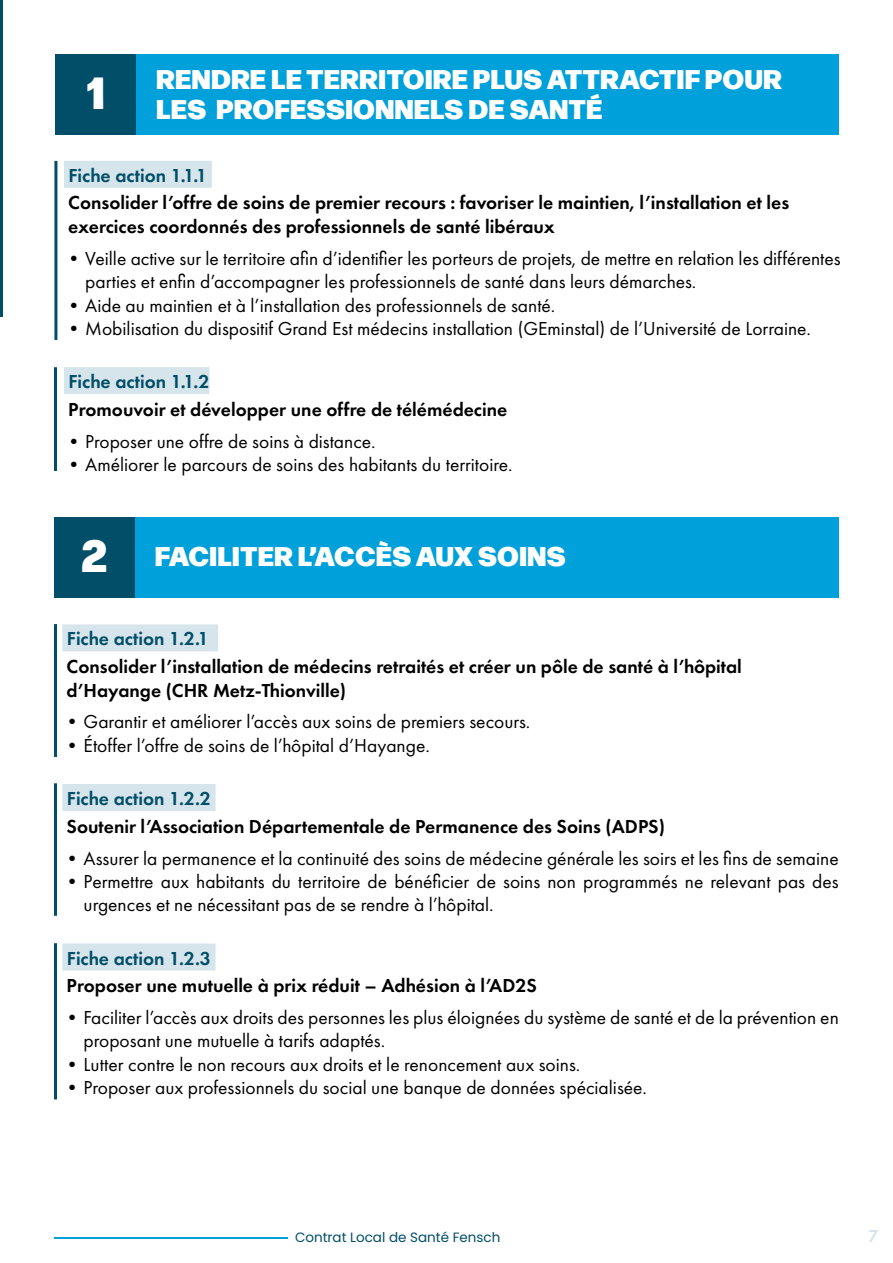
<style>
.page{position:relative;width:893px;height:1263px;background:#fff}
.page>*{position:absolute;margin:0;border:0;box-sizing:border-box;transform-origin:0 0}
.t1{font:900 45px "Forma DJR Text";color:#fff}
.t2{font:900 27px/30px "Forma DJR Text";color:#fff}
.t3{font:19.5px/23.4px "Futura PT";color:#000}
.t4{font:600 19.5px/23.4px "Futura PT";color:#000}
.t5{font:600 19.5px "Futura PT";color:#004e67}
.t6{font:600 18px "Futura PT";color:#d6e4eb}
.t7{font:13.5px "Poppins";color:#004e67}
</style>
<div class="page">
<hr style="left:54px;top:1237px;width:234px;height:2px;background:#00a0da">
<hr style="left:0;top:0;width:2px;height:316px;background:#004e67">
<div style="left:121px;top:54px;width:718px;height:81px;background:#00a0da"></div>
<div style="left:119px;top:517px;width:720px;height:81px;background:#00a0da"></div>
<div style="left:56px;top:54px;width:80px;height:81px;background:#004e67"></div>
<div style="left:54px;top:517px;width:81px;height:81px;background:#004e67"></div>
<div style="left:64px;top:161px;width:148px;height:27px;background:#d6e4eb"></div>
<div style="left:64px;top:367px;width:145px;height:27px;background:#d6e4eb"></div>
<hr style="left:54px;top:161px;width:3px;height:179px;background:#004e67">
<hr style="left:54px;top:367px;width:3px;height:104px;background:#004e67">
<div style="left:62px;top:624px;width:156px;height:27px;background:#d6e4eb"></div>
<div style="left:62px;top:784px;width:154px;height:27px;background:#d6e4eb"></div>
<div style="left:62px;top:943px;width:154px;height:27px;background:#d6e4eb"></div>
<hr style="left:54px;top:624px;width:3px;height:133px;background:#004e67">
<hr style="left:54px;top:783px;width:3px;height:133px;background:#004e67">
<hr style="left:54px;top:943px;width:3px;height:156px;background:#004e67">
<h1 class="t1" style="left:86px;top:57px;width:21px">1</h1>
<h2 class="t2" style="left:156px;top:63px;width:627px">RENDRE LE TERRITOIRE PLUS ATTRACTIF POUR<br>LES PROFESSIONNELS DE SANTÉ</h2>
<p class="t5" style="left:69px;top:163px;width:140px">Fiche action 1.1.1</p>
<p class="t4" style="left:68px;top:191px;width:722px">Consolider l’offre de soins de premier recours : favoriser le maintien, l’installation et les exercices coordonnés des professionnels de santé libéraux</p>
<p class="t3" style="left:85px;top:246px;width:757px;text-indent:-21px">•Veille active sur le territoire afin d’identifier les porteurs de projets, de mettre en relation les différentes parties et enfin d’accompagner les professionnels de santé dans leurs démarches.</p>
<p class="t3" style="left:64px;top:293px;width:493px">•Aide au maintien et à l’installation des professionnels de santé.</p>
<p class="t3" style="left:64px;top:317px;width:749px">•Mobilisation du dispositif Grand Est médecins installation (GEminstal) de l’Université de Lorraine.</p>
<p class="t5" style="left:69px;top:369px;width:142px">Fiche action 1.1.2</p>
<p class="t4" style="left:68px;top:397px;width:441px">Promouvoir et développer une offre de télémédecine</p>
<p class="t3" style="left:64px;top:429px;width:313px">•Proposer une offre de soins à distance.</p>
<p class="t3" style="left:64px;top:453px;width:450px">•Améliorer le parcours de soins des habitants du territoire.</p>
<h1 class="t1" style="left:81px;top:520px;width:29px">2</h1>
<h2 class="t2" style="left:155px;top:539px;width:413px">FACILITER L’ACCÈS AUX SOINS</h2>
<p class="t5" style="left:67px;top:627px;width:143px">Fiche action 1.2.1</p>
<p class="t4" style="left:67px;top:655px;width:677px">Consolider l’installation de médecins retraités et créer un pôle de santé à l’hôpital d’Hayange (CHR Metz-Thionville)</p>
<p class="t3" style="left:62px;top:710px;width:470px">•Garantir et améliorer l’accès aux soins de premiers secours.</p>
<p class="t3" style="left:62px;top:733px;width:369px">•Étoffer l’offre de soins de l’hôpital d’Hayange.</p>
<p class="t5" style="left:67px;top:786px;width:146px">Fiche action 1.2.2</p>
<p class="t4" style="left:67px;top:814px;width:600px">Soutenir l’Association Départementale de Permanence des Soins (ADPS)</p>
<p class="t3" style="left:62px;top:846px;width:778px">•Assurer la permanence et la continuité des soins de médecine générale les soirs et les fins de semaine</p>
<p class="t3" style="left:84px;top:870px;width:757px;text-indent:-21px">•Permettre aux habitants du territoire de bénéficier de soins non programmés ne relevant pas des urgences et ne nécessitant pas de se rendre à l’hôpital.</p>
<p class="t5" style="left:67px;top:946px;width:146px">Fiche action 1.2.3</p>
<p class="t4" style="left:67px;top:974px;width:472px">Proposer une mutuelle à prix réduit – Adhésion à l’AD2S</p>
<p class="t3" style="left:84px;top:1006px;width:757px;text-indent:-21px">•Faciliter l’accès aux droits des personnes les plus éloignées du système de santé et de la prévention en proposant une mutuelle à tarifs adaptés.</p>
<p class="t3" style="left:62px;top:1052px;width:519px">•Lutter contre le non recours aux droits et le renoncement aux soins.</p>
<p class="t3" style="left:62px;top:1076px;width:586px">•Proposer aux professionnels du social une banque de données spécialisée.</p>
<p class="t7" style="left:295px;top:1230px;width:207px">Contrat Local de Santé Fensch</p>
<p class="t6" style="left:868px;top:1225px;width:12px">7</p>
</div>
